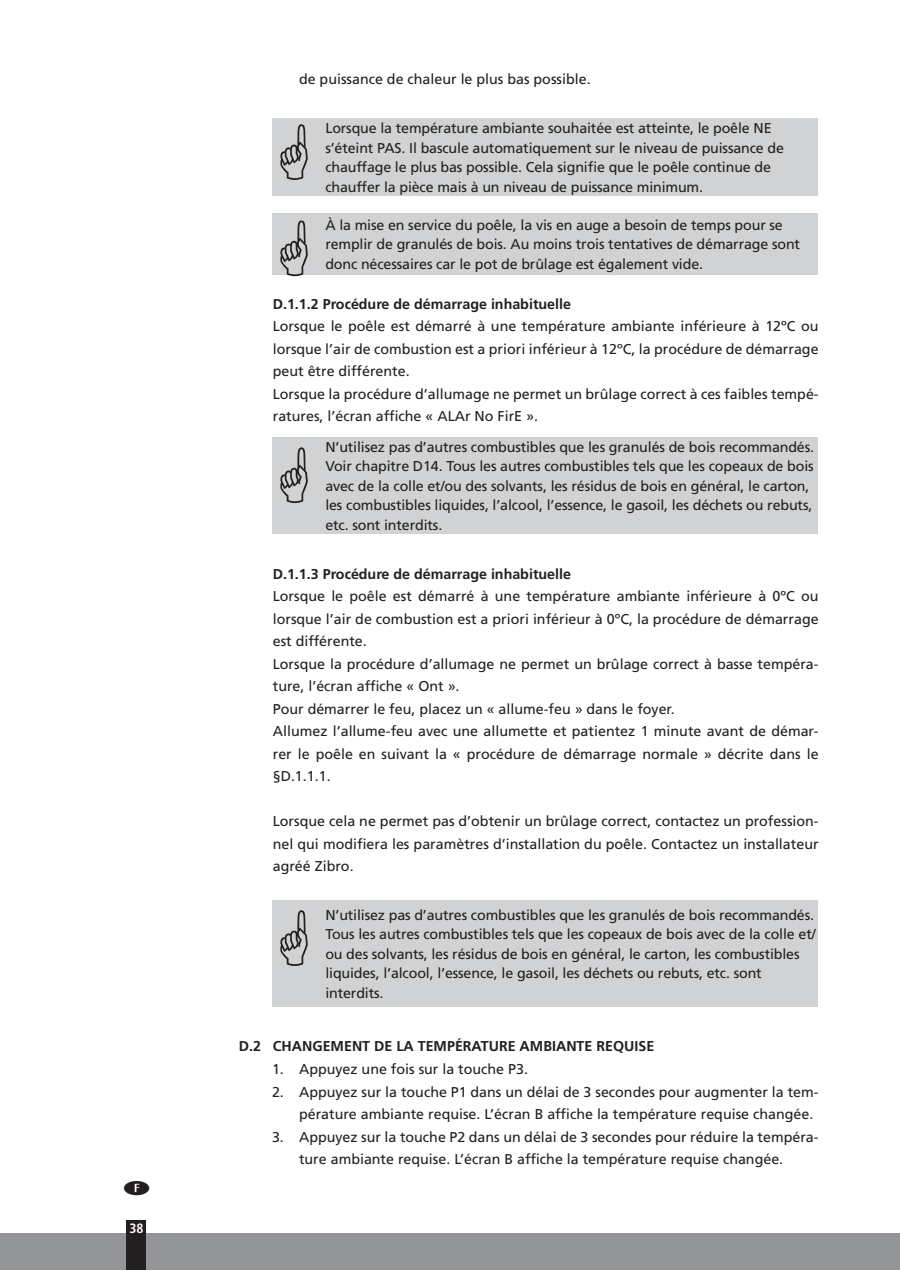
<style>
.page{position:relative;width:900px;height:1270px;background:#fff}
.page>*{position:absolute;margin:0;border:0;box-sizing:border-box;transform-origin:0 0}
.t1{font:14.25px/22.5px "Frutiger LT Std";color:#231f20}
.t2{font:700 14.25px "Frutiger LT Std";color:#231f20}
.t3{font:700 condensed 13.5px "Frutiger LT Std";color:#fff}
</style>
<div class="page">
<div style="left:0;top:1232px;width:896px;height:37px;background:#939598"></div>
<div style="left:127px;top:1219px;width:19px;height:50px;background:#231f20"></div>
<hr style="left:896px;top:1232px;width:3px;height:37px;background:#939598">
<div style="left:273px;top:119px;width:51px;height:77px;background:#d1d2d4"></div>
<div style="left:324px;top:119px;width:493px;height:77px;background:#d1d2d4"></div>
<div style="left:273px;top:213px;width:51px;height:61px;background:#d1d2d4"></div>
<div style="left:324px;top:213px;width:493px;height:61px;background:#d1d2d4"></div>
<div style="left:273px;top:437px;width:51px;height:96px;background:#d1d2d4"></div>
<div style="left:324px;top:437px;width:493px;height:96px;background:#d1d2d4"></div>
<div style="left:273px;top:900px;width:51px;height:106px;background:#d1d2d4"></div>
<div style="left:324px;top:900px;width:493px;height:106px;background:#d1d2d4"></div>
<svg style="left:280px;top:274px;width:28px;height:1px"></svg>
<p class="t3" style="left:130px;top:1219px;width:16px">38</p>
<p class="t1" style="left:299px;top:67px;width:293px">de puissance de chaleur le plus bas possible.</p>
<p class="t1" style="left:325px;top:119px;width:460px;line-height:19.5px">Lorsque la température ambiante souhaitée est atteinte, le poêle NE s’éteint PAS. Il bascule automatiquement sur le niveau de puissance de chauffage le plus bas possible. Cela signifie que le poêle continue de chauffer la pièce mais à un niveau de puissance minimum.</p>
<p class="t1" style="left:325px;top:215px;width:476px;line-height:19.5px">À la mise en service du poêle, la vis en auge a besoin de temps pour se remplir de granulés de bois. Au moins trois tentatives de démarrage sont donc nécessaires car le pot de brûlage est également vide.</p>
<p class="t2" style="left:273px;top:295px;width:300px">D.1.1.2 Procédure de démarrage inhabituelle</p>
<p class="t1" style="left:273px;top:315px;width:547px">Lorsque le poêle est démarré à une température ambiante inférieure à 12ºC ou lorsque l’air de combustion est a priori inférieur à 12ºC, la procédure de démarrage peut être différente.<br>Lorsque la procédure d’allumage ne permet un brûlage correct à ces faibles tempé&shy;ratures, l’écran affiche « ALAr No FirE ».</p>
<p class="t1" style="left:325px;top:437px;width:490px;line-height:19.5px">N’utilisez pas d’autres combustibles que les granulés de bois recommandés.<br>Voir chapitre D14. Tous les autres combustibles tels que les copeaux de bois avec de la colle et/ou des solvants, les résidus de bois en général, le carton, les combustibles liquides, l’alcool, l’essence, le gasoil, les déchets ou rebuts, etc. sont interdits.</p>
<p class="t2" style="left:273px;top:565px;width:300px">D.1.1.3 Procédure de démarrage inhabituelle</p>
<p class="t1" style="left:273px;top:585px;width:547px">Lorsque le poêle est démarré à une température ambiante inférieure à 0ºC ou lorsque l’air de combustion est a priori inférieur à 0ºC, la procédure de démarrage est différente.<br>Lorsque la procédure d’allumage ne permet un brûlage correct à basse tempéra&shy;ture, l’écran affiche « Ont ».<br>Pour démarrer le feu, placez un « allume-feu » dans le foyer.<br>Allumez l’allume-feu avec une allumette et patientez 1 minute avant de démar&shy;rer le poêle en suivant la « procédure de démarrage normale » décrite dans le §D.1.1.1.</p>
<p class="t1" style="left:273px;top:810px;width:547px;text-align:justify">Lorsque cela ne permet pas d’obtenir un brûlage correct, contactez un profession&shy;nel qui modifiera les paramètres d’installation du poêle. Contactez un installateur agréé Zibro.</p>
<p class="t1" style="left:325px;top:905px;width:492px;line-height:19.5px">N’utilisez pas d’autres combustibles que les granulés de bois recommandés.<br>Tous les autres combustibles tels que les copeaux de bois avec de la colle et/ ou des solvants, les résidus de bois en général, le carton, les combustibles liquides, l‘alcool, l‘essence, le gasoil, les déchets ou rebuts, etc. sont interdits.</p>
<p class="t2" style="left:239px;top:1038px;width:54px">D.2 Changement</p>
<p class="t2" style="left:374px;top:1038px;width:54px">delatemp</p>
<p class="t2" style="left:455px;top:1038px;width:75px">érature ambiante</p>
<p class="t2" style="left:596px;top:1038px;width:45px">requise</p>
<p class="t1" style="left:272px;top:1057px;width:257px">1. Appuyez une fois sur la touche P3.</p>
<p class="t1" style="left:299px;top:1080px;width:521px;text-indent:-27px">2. Appuyez sur la touche P1 dans un délai de 3 secondes pour augmenter la tem&shy;pérature ambiante requise. L’écran B affiche la température requise changée.</p>
<p class="t1" style="left:272px;top:1125px;width:548px;text-align:center">3. Appuyez sur la touche P2 dans un délai de 3 secondes pour réduire la tempéra&shy;ture ambiante requise. L’écran B affiche la température requise changée.</p>
</div>
